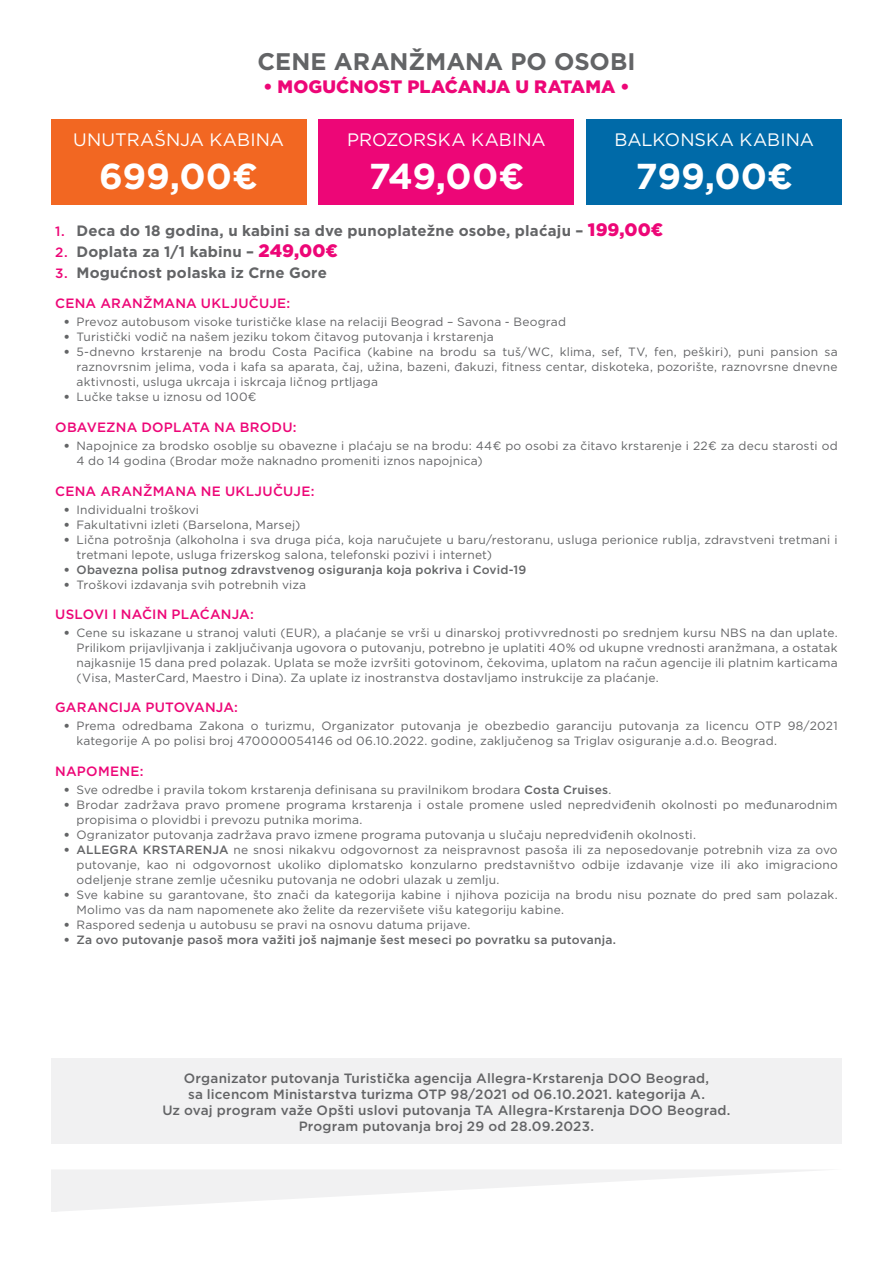
<style>
.page{position:relative;width:893px;height:1263px;background:#fff}
.page>*{position:absolute;margin:0;border:0;box-sizing:border-box;transform-origin:0 0}
.t1{font:700 36px "Gotham";color:#fff}
.t2{font:700 24px "Gotham";color:#636466}
.t3{font:18px "Gotham";letter-spacing:.005em;color:#fff}
.t4{font:900 18px "Gotham";letter-spacing:.005em;color:#ed0677}
.t5{font:700 15px "Gotham";letter-spacing:.01em;color:#636466}
.t6{font:500 13.5px/16.2px "Gotham";letter-spacing:.01em;color:#636466;text-align:center}
.t7{font:500 13.5px "Gotham";letter-spacing:.015em;color:#ed0677}
.t8{font:12px/15px "Gotham";letter-spacing:.015em;color:#636466}
.t9{font:500 12px "Gotham";letter-spacing:.015em;color:#636466}
.s1{font-weight:500;font-size:13.5px;color:#ed0677}
.s2{font-weight:900;font-size:18px;color:#ed0677}
.s3{font-weight:900}
.s4{font-weight:500}
</style>
<div class="page">
<svg style="left:51px;top:1170px;width:767px;height:42px"></svg>
<div style="left:51px;top:1059px;width:791px;height:85px;background:#f1f1f2"></div>
<div style="left:587px;top:119px;width:255px;height:85px;background:#006aa8"></div>
<div style="left:319px;top:119px;width:255px;height:85px;background:#ed0677"></div>
<div style="left:51px;top:119px;width:255px;height:85px;background:#f26722"></div>
<h2 class="t2" style="left:257px;top:46px;width:380px">CENE ARANŽMANA PO OSOBI</h2>
<h3 class="t4" style="left:264px;top:74px;width:367px">• MOGUĆNOST PLAĆANJA U RATAMA •</h3>
<h3 class="t3" style="left:73px;top:128px;width:212px">UNUTRAŠNJA KABINA</h3>
<h1 class="t1" style="left:99px;top:152px;width:161px">699,00€</h1>
<h3 class="t3" style="left:347px;top:128px;width:200px">PROZORSKA KABINA</h3>
<h1 class="t1" style="left:369px;top:152px;width:157px">749,00€</h1>
<h3 class="t3" style="left:615px;top:128px;width:201px">BALKONSKA KABINA</h3>
<h1 class="t1" style="left:636px;top:152px;width:159px">799,00€</h1>
<p class="t5" style="left:55px;top:220px;width:609px"><span class="s1">1.</span> Deca do 18 godina, u kabini sa dve punoplatežne osobe, plaćaju – <span class="s2">199,00€</span></p>
<p class="t5" style="left:55px;top:241px;width:284px"><span class="s1">2.</span> Doplata za 1/1 kabinu – <span class="s2">249,00€</span></p>
<p class="t5" style="left:55px;top:262px;width:273px"><span class="s1">3.</span> Mogućnost polaska iz Crne Gore</p>
<p class="t7" style="left:55px;top:295px;width:237px">CENA ARANŽMANA UKLJUČUJE:</p>
<p class="t8" style="left:64px;top:314px;width:504px"><span class="s3">•</span> Prevoz autobusom visoke turističke klase na relaciji Beograd – Savona - Beograd</p>
<p class="t8" style="left:64px;top:329px;width:432px"><span class="s3">•</span> Turistički vodič na našem jeziku tokom čitavog putovanja i krstarenja</p>
<p class="t8" style="left:77px;top:344px;width:763px;text-align:justify;text-indent:-13px"><span class="s3">•</span> 5-dnevno krstarenje na brodu Costa Pacifica (kabine na brodu sa tuš/WC, klima, sef, TV, fen, peškiri), puni pansion sa raznovrsnim jelima, voda i kafa sa aparata, čaj, užina, bazeni, đakuzi, fitness centar, diskoteka, pozorište, raznovrsne dnevne aktivnosti, usluga ukrcaja i iskrcaja ličnog prtljaga</p>
<p class="t8" style="left:64px;top:389px;width:194px"><span class="s3">•</span> Lučke takse u iznosu od 100€</p>
<p class="t7" style="left:55px;top:418px;width:243px">OBAVEZNA DOPLATA NA BRODU:</p>
<p class="t8" style="left:77px;top:438px;width:763px;text-indent:-13px"><span class="s3">•</span> Napojnice za brodsko osoblje su obavezne i plaćaju se na brodu: 44€ po osobi za čitavo krstarenje i 22€ za decu starosti od<br>4 do 14 godina (Brodar može naknadno promeniti iznos napojnica)</p>
<p class="t7" style="left:55px;top:482px;width:261px">CENA ARANŽMANA NE UKLJUČUJE:</p>
<p class="t8" style="left:64px;top:502px;width:137px"><span class="s3">•</span> Individualni troškovi</p>
<p class="t8" style="left:64px;top:517px;width:238px"><span class="s3">•</span> Fakultativni izleti (Barselona, Marsej)</p>
<p class="t8" style="left:77px;top:532px;width:763px;text-indent:-13px"><span class="s3">•</span> Lična potrošnja (alkoholna i sva druga pića, koja naručujete u baru/restoranu, usluga perionice rublja, zdravstveni tretmani i tretmani lepote, usluga frizerskog salona, telefonski pozivi i internet)</p>
<p class="t9" style="left:64px;top:561px;width:464px"><span class="s3">•</span> Obavezna polisa putnog zdravstvenog osiguranja koja pokriva i Covid-19</p>
<p class="t8" style="left:64px;top:577px;width:244px"><span class="s3">•</span> Troškovi izdavanja svih potrebnih viza</p>
<p class="t7" style="left:55px;top:605px;width:200px">USLOVI I NAČIN PLAĆANJA:</p>
<p class="t8" style="left:77px;top:625px;width:763px;text-align:justify;text-indent:-13px"><span class="s3">•</span> Cene su iskazane u stranoj valuti (EUR), a plaćanje se vrši u dinarskoj protivvrednosti po srednjem kursu NBS na dan uplate.<br>Prilikom prijavljivanja i zaključivanja ugovora o putovanju, potrebno je uplatiti 40% od ukupne vrednosti aranžmana, a ostatak najkasnije 15 dana pred polazak. Uplata se može izvršiti gotovinom, čekovima, uplatom na račun agencije ili platnim karticama (Visa, MasterCard, Maestro i Dina). Za uplate iz inostranstva dostavljamo instrukcije za plaćanje.</p>
<p class="t7" style="left:55px;top:699px;width:184px">GARANCIJA PUTOVANJA:</p>
<p class="t8" style="left:77px;top:718px;width:763px;text-indent:-13px"><span class="s3">•</span> Prema odredbama Zakona o turizmu, Organizator putovanja je obezbedio garanciju putovanja za licencu OTP 98/2021 kategorije A po polisi broj 470000054146 od 06.10.2022. godine, zaključenog sa Triglav osiguranje a.d.o. Beograd.</p>
<p class="t7" style="left:55px;top:763px;width:90px">NAPOMENE:</p>
<p class="t8" style="left:64px;top:782px;width:549px"><span class="s3">•</span> Sve odredbe i pravila tokom krstarenja definisana su pravilnikom brodara <span class="s4">Costa Cruises</span>.</p>
<p class="t8" style="left:77px;top:797px;width:763px;text-indent:-13px"><span class="s3">•</span> Brodar zadržava pravo promene programa krstarenja i ostale promene usled nepredviđenih okolnosti po međunarodnim propisima o plovidbi i prevozu putnika morima.</p>
<p class="t8" style="left:64px;top:827px;width:634px"><span class="s3">•</span> Ogranizator putovanja zadržava pravo izmene programa putovanja u slučaju nepredviđenih okolnosti.</p>
<p class="t8" style="left:77px;top:842px;width:763px;text-align:justify;text-indent:-13px"><span class="s3">•</span> <span class="s4">ALLEGRA KRSTARENJA</span> ne snosi nikakvu odgovornost za neispravnost pasoša ili za neposedovanje potrebnih viza za ovo putovanje, kao ni odgovornost ukoliko diplomatsko konzularno predstavništvo odbije izdavanje vize ili ako imigraciono odeljenje strane zemlje učesniku putovanja ne odobri ulazak u zemlju.</p>
<p class="t8" style="left:77px;top:887px;width:763px;text-indent:-13px"><span class="s3">•</span> Sve kabine su garantovane, što znači da kategorija kabine i njihova pozicija na brodu nisu poznate do pred sam polazak.<br>Molimo vas da nam napomenete ako želite da rezervišete višu kategoriju kabine.</p>
<p class="t8" style="left:64px;top:917px;width:408px"><span class="s3">•</span> Raspored sedenja u autobusu se pravi na osnovu datuma prijave.</p>
<p class="t9" style="left:64px;top:932px;width:554px"><span class="s3">•</span> Za ovo putovanje pasoš mora važiti još najmanje šest meseci po povratku sa putovanja.</p>
<p class="t6" style="left:162px;top:1069px;width:570px">Organizator putovanja Turistička agencija Allegra-Krstarenja DOO Beograd,<br>sa licencom Ministarstva turizma OTP 98/2021 od 06.10.2021. kategorija A.<br>Uz ovaj program važe Opšti uslovi putovanja TA Allegra-Krstarenja DOO Beograd.<br>Program putovanja broj 29 od 28.09.2023.</p>
</div>
